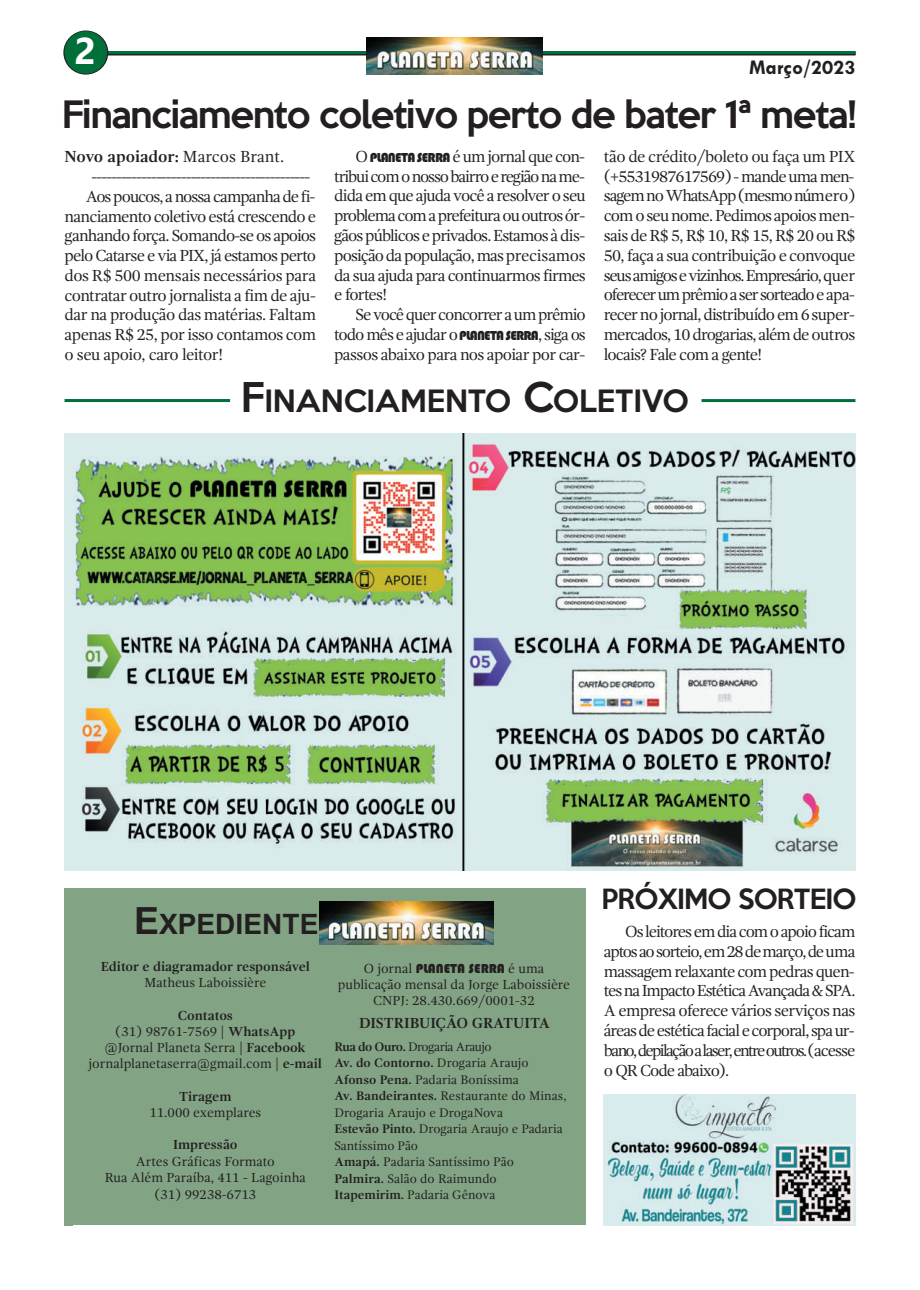
<style>
.page{position:relative;width:920px;height:1290px;background:#fff}
.page>*{position:absolute;margin:0;border:0;box-sizing:border-box;transform-origin:0 0}
.t1{font:700 37.5px "Ebrima";color:#fff}
.t2{font:500 34.5px "Keep Calm";letter-spacing:-.03em;color:#231f20}
.t3{font:500 28.2px "Keep Calm";color:#231f20}
.t4{font:700 28.2px "Arial";color:#231f20}
.t5{font:500 25.5px "Keep Calm";letter-spacing:-.03em;color:#231f20}
.t6{font:700 21px "Tw Cen";color:#231f20}
.t7{font:16.5px/19.8px "Gandhi Serif";letter-spacing:-.045em;color:#231f20;text-align:justify}
.t8{font:16.5px "Gandhi Serif";letter-spacing:-.025em;color:#231f20}
.t9{font:700 16.5px "Gandhi Serif";letter-spacing:-.01em;color:#231f20}
.t10{font:700 15px "Gandhi Serif";letter-spacing:-.005em;color:#231f20}
.t11{font:13.5px/16.2px "Gandhi Serif";color:#231f20;text-align:center}
.t12{font:700 13.5px "Gandhi Serif";color:#231f20}
.t13{font:13.5px "Bauhaus 93";color:#231f20}
.t14{font:12.75px/16.5px "Gandhi Serif";letter-spacing:-.005em;color:#231f20}
.s1{font-weight:400}
.s2{font-family:"Bauhaus 93";font-size:13.5px}
.s3{font-size:37.5px}
.s4{font-weight:700}
.s5{font-family:"Gandhi Serif"}
</style>
<div class="page">
<img style="left:65px;top:433px;width:790px;height:437px">
<hr style="left:98px;top:52px;width:757px;height:3px;background:#231f20">
<hr style="left:94px;top:51px;width:761px;height:3px;background:#016f3a">
<div style="left:64px;top:888px;width:522px;height:337px;background:#82a484"></div>
<img style="left:319px;top:901px;width:174px;height:44px">
<img style="left:366px;top:37px;width:177px;height:38px">
<svg style="left:63px;top:31px;width:45px;height:44px"></svg>
<div style="left:65px;top:31px;width:42px;height:43px;background:#016f3a;border-radius:50%"></div>
<img style="left:604px;top:1094px;width:251px;height:131px">
<hr style="left:65px;top:399px;width:165px;height:3px;background:#016f3a">
<hr style="left:701px;top:399px;width:154px;height:3px;background:#016f3a">
<h1 class="t1" style="left:75px;top:29px;width:23px">2</h1>
<p class="t6" style="left:749px;top:55px;width:108px">Março/2023</p>
<h2 class="t2" style="left:62px;top:85px;width:796px">Financiamento coletivo perto de bater 1ª meta!</h2>
<p class="t9" style="left:65px;top:150px;width:221px">Novo apoiador: <span class="s1">Marcos Brant.</span></p>
<p class="t7" style="left:92px;top:168px;width:220px">--------------------------------------------</p>
<p class="t7" style="left:86px;top:188px;width:231px">Aos poucos, a nossa campanha de fi-</p>
<p class="t7" style="left:65px;top:207px;width:253px">nanciamento coletivo está crescendo e</p>
<p class="t7" style="left:65px;top:227px;width:253px">ganhando força. Somando-se os apoios</p>
<p class="t7" style="left:65px;top:247px;width:253px">pelo Catarse e via PIX, já estamos perto</p>
<p class="t8" style="left:65px;top:269px;width:253px">dos R$ 500 mensais necessários para</p>
<p class="t7" style="left:65px;top:286px;width:253px">contratar outro jornalista a fim de aju-</p>
<p class="t7" style="left:65px;top:306px;width:253px">dar na produção das matérias. Faltam</p>
<p class="t7" style="left:65px;top:326px;width:253px">apenas R$ 25, por isso contamos com</p>
<p class="t7" style="left:65px;top:346px;width:160px">o seu apoio, caro leitor!</p>
<p class="t7" style="left:334px;top:148px;width:253px;text-indent:21px">O <span class="s2">PLANETA SERRA</span> é um jornal que con&shy;tribuicomonossobairroeregiãoname&shy;dida em que ajuda você a resolver o seu problema com a prefeitura ou outros ór&shy;gãos públicos e privados. Estamos à dis&shy;posição da população, mas precisamos da sua ajuda para continuarmos firmes e fortes!</p>
<p class="t7" style="left:334px;top:306px;width:253px;text-indent:21px">Se você quer concorrer a um prêmio todo mês e ajudar o<span class="s2">PLANETA SERRA</span>, siga os passos abaixo para nos apoiar por car-</p>
<p class="t7" style="left:604px;top:148px;width:253px">tão de crédito/boleto ou faça um PIX (+5531987617569) - mande uma men&shy;sagemnoWhatsApp(mesmonúmero) com o seu nome. Pedimos apoios men&shy;sais de R$ 5, R$ 10, R$ 15, R$ 20 ou R$ 50, faça a sua contribuição e convoque seusamigosevizinhos.Empresário,quer oferecerumprêmioasersorteadoeapa&shy;recer no jornal, distribuído em 6 super&shy;mercados, 10 drogarias, além de outros locais? Fale com a gente!</p>
<h3 class="t3" style="left:241px;top:377px;width:450px"><span class="s3">F</span>INANCIAMENTO <span class="s3">C</span>OLETIVO</h3>
<h3 class="t4" style="left:134px;top:908px;width:186px"><span class="s3">E</span>XPEDIENTE</h3>
<p class="t12" style="left:101px;top:961px;width:211px">Editor e diagramador responsável</p>
<p class="t11" style="left:144px;top:976px;width:123px">Matheus Laboissière</p>
<p class="t11" style="left:89px;top:1008px;width:235px"><span class="s4">Contatos<br></span>(31) 98761-7569 | <span class="s4">WhatsApp<br></span>@Jornal Planeta Serra | <span class="s4">Facebook </span>jornalplanetaserra@gmail.com | <span class="s4">e-mail</span></p>
<p class="t12" style="left:179px;top:1090px;width:54px">Tiragem</p>
<p class="t11" style="left:149px;top:1105px;width:113px">11.000 exemplares</p>
<p class="t12" style="left:173px;top:1139px;width:66px">Impressão</p>
<p class="t11" style="left:105px;top:1154px;width:203px">Artes Gráficas Formato<br>Rua Além Paraíba, 411 - Lagoinha (31) 99238-6713</p>
<p class="t13" style="left:364px;top:960px;width:182px"><span class="s5">O jornal</span> PLANETA SERRA <span class="s5">é uma</span></p>
<p class="t11" style="left:338px;top:977px;width:234px">publicação mensal da Jorge Laboissière<br>CNPJ: 28.430.669/0001-32</p>
<p class="t14" style="left:334px;top:1039px;width:234px"><span class="s4">Rua do Ouro.</span> Drogaria Araujo<br><span class="s4">Av. do Contorno.</span> Drogaria Araujo<br><span class="s4">Afonso Pena.</span> Padaria Boníssima<br><span class="s4">Av. Bandeirantes.</span> Restaurante do Minas,<br>Drogaria Araujo e DrogaNova<br><span class="s4">Estevão Pinto.</span> Drogaria Araujo e Padaria<br>Santíssimo Pão<br><span class="s4">Amapá.</span> Padaria Santíssimo Pão<br><span class="s4">Palmira.</span> Salão do Raimundo<br><span class="s4">Itapemirim.</span> Padaria Gênova</p>
<p class="t10" style="left:359px;top:1017px;width:193px">DISTRIBUIÇÃO GRATUITA</p>
<h3 class="t5" style="left:601px;top:877px;width:256px">PRÓXIMO SORTEIO</h3>
<p class="t7" style="left:604px;top:923px;width:253px;text-indent:21px">Os leitores em dia com o apoio ficam aptosaosorteio,em28demarço,deuma massagem relaxante com pedras quen&shy;tesnaImpactoEstéticaAvançada&amp;SPA.<br>A empresa oferece vários serviços nas áreas de estética facial e corporal, spa ur&shy;bano,depilaçãoalaser,entreoutros.(acesse o QR Code abaixo).</p>
</div>
